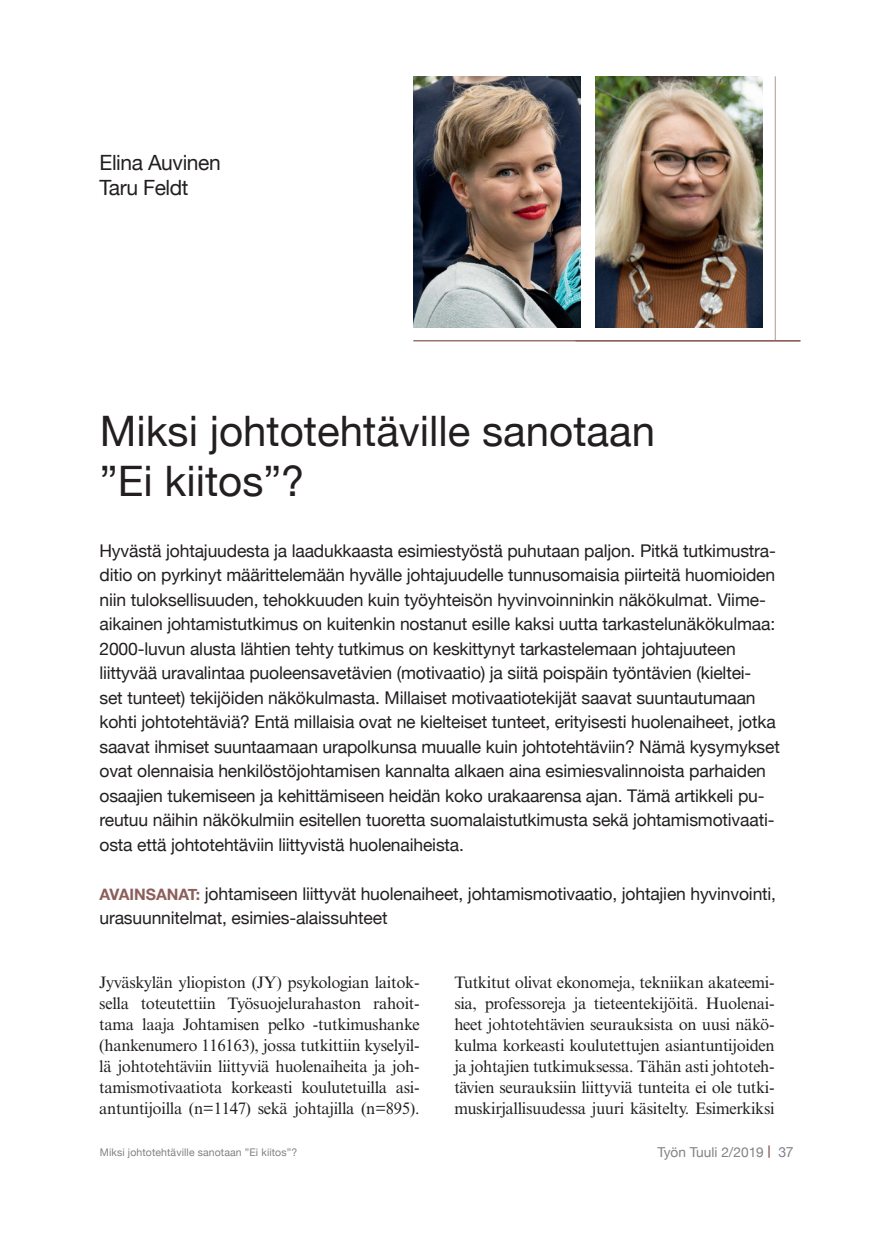
<style>
.page{position:relative;width:874px;height:1241px;background:#fff}
.page>*{position:absolute;margin:0;border:0;box-sizing:border-box;transform-origin:0 0}
.OTS_1_2019_Pää{font:42px/50.4px "Helvetica Neue";color:#231f20}
.Nimi_kirjoittaja_201{font:21px "Helvetica Neue";letter-spacing:-.02em;color:#231f20}
.Ingressi_2019_pieni{font:17.5px/24.5px "Helvetica Neue";letter-spacing:-.01em;color:#231f20}
.Leipis_2019_perus{font:16.62px/21px "Times New Roman MT Std";letter-spacing:-.02em;color:#231f20;text-align:justify}
.t1{font:13.65px "Helvetica Neue";color:#808285}
.Sivun_alalaitaan_Jut{font:10.5px "Helvetica Neue";letter-spacing:.01em;color:#808285}
.s1{font-weight:700;font-size:15.75px;color:#8c5f5a}
.s2{font-weight:700;font-size:12.25px;color:#8c5f5a}
.s3{font-size:14px}
</style>
<div class="page">
<img style="left:595px;top:76px;width:167px;height:252px">
<hr style="left:413px;top:340px;width:387px;height:1px;background:#8c5f5a">
<img style="left:413px;top:76px;width:166px;height:252px">
<hr style="left:774px;top:76px;width:1px;height:265px;background:#c8aea7">
<hr style="left:575px;top:340px;width:225px;height:1px;background:#8c5f5a">
<p class="Nimi_kirjoittaja_201" style="left:100px;top:147px;width:122px">Elina Auvinen</p>
<p class="Nimi_kirjoittaja_201" style="left:100px;top:172px;width:90px">Taru Feldt</p>
<p class="OTS_1_2019_Pää" style="left:100px;top:408px;width:556px">Miksi johtotehtäville sanotaan ”Ei kiitos”?</p>
<p class="Ingressi_2019_pieni" style="left:99px;top:539px;width:681px">Hyvästä johtajuudesta ja laadukkaasta esimiestyöstä puhutaan paljon. Pitkä tutkimustra&shy;ditio on pyrkinyt määrittelemään hyvälle johtajuudelle tunnusomaisia piirteitä huomioiden niin tuloksellisuuden, tehokkuuden kuin työyhteisön hyvinvoinninkin näkökulmat. Viime&shy;aikainen johtamistutkimus on kuitenkin nostanut esille kaksi uutta tarkastelunäkökulmaa:<br>2000-luvun alusta lähtien tehty tutkimus on keskittynyt tarkastelemaan johtajuuteen liittyvää uravalintaa puoleensavetävien (motivaatio) ja siitä poispäin työntävien (kieltei-<br>set tunteet) tekijöiden näkökulmasta. Millaiset motivaatiotekijät saavat suuntautumaan kohti johtotehtäviä? Entä millaisia ovat ne kielteiset tunteet, erityisesti huolenaiheet, jotka saavat ihmiset suuntaamaan urapolkunsa muualle kuin johtotehtäviin? Nämä kysymykset ovat olennaisia henkilöstöjohtamisen kannalta alkaen aina esimiesvalinnoista parhaiden osaajien tukemiseen ja kehittämiseen heidän koko urakaarensa ajan. Tämä artikkeli pu&shy;reutuu näihin näkökulmiin esitellen tuoretta suomalaistutkimusta sekä johtamismotivaati&shy;osta että johtotehtäviin liittyvistä huolenaiheista.</p>
<p class="Ingressi_2019_pieni" style="left:99px;top:882px;width:677px"><span class="s1">AVAINSANAT:</span> johtamiseen liittyvät huolenaiheet, johtamismotivaatio, johtajien hyvinvointi, urasuunnitelmat, esimies-alaissuhteet</p>
<p class="Leipis_2019_perus" style="left:99px;top:971px;width:321px">Jyväskylän yliopiston (JY) psykologian laitok&shy;sella toteutettiin Työsuojelurahaston rahoit&shy;tama laaja Johtamisen pelko -tutkimushanke (hankenumero 116163), jossa tutkittiin kyselyil&shy;lä johtotehtäviin liittyviä huolenaiheita ja joh&shy;tamismotivaatiota korkeasti koulutetuilla asi&shy;antuntijoilla (n=1147) sekä johtajilla (n=895).</p>
<p class="Leipis_2019_perus" style="left:454px;top:971px;width:321px">Tutkitut olivat ekonomeja, tekniikan akateemi&shy;sia, professoreja ja tieteentekijöitä. Huolenai&shy;heet johtotehtävien seurauksista on uusi näkö&shy;kulma korkeasti koulutettujen asiantuntijoiden ja johtajien tutkimuksessa. Tähän asti johtoteh&shy;tävien seurauksiin liittyviä tunteita ei ole tutki&shy;muskirjallisuudessa juuri käsitelty. Esimerkiksi</p>
<p class="Sivun_alalaitaan_Jut" style="left:100px;top:1144px;width:199px">Miksi johtotehtäville sanotaan ”Ei kiitos”?</p>
<p class="t1" style="left:657px;top:1141px;width:138px">Työn Tuuli 2/2019 <span class="s2">|</span> <span class="s3">37</span></p>
</div>
